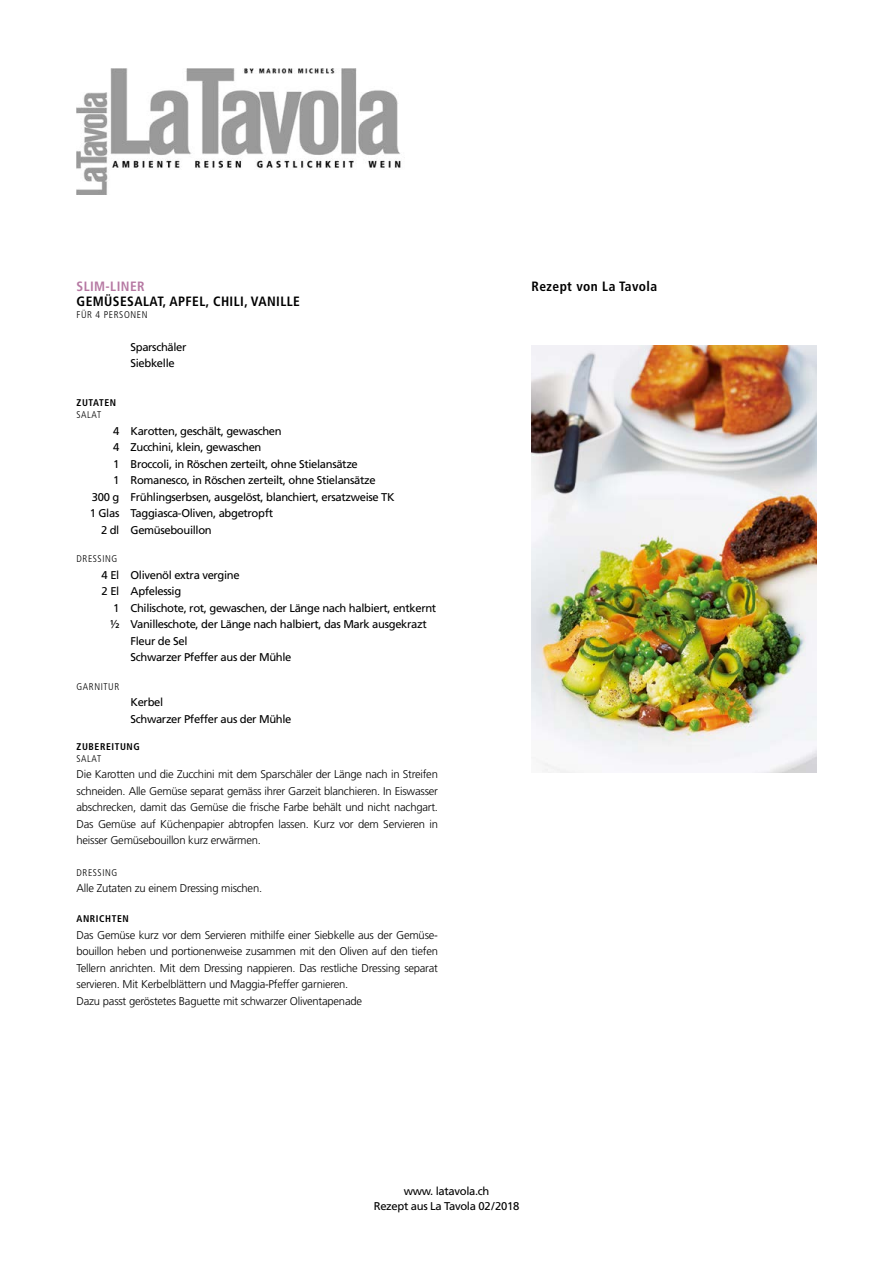
<style>
.page{position:relative;width:893px;height:1263px;background:#fff}
.page>*{position:absolute;margin:0;border:0;box-sizing:border-box;transform-origin:0 0}
.t1{font:700 condensed 13.5px "Frutiger LT Std";letter-spacing:.03em;color:#000}
.t2{font:700 condensed 13.5px "Frutiger LT Std";letter-spacing:.03em;color:#b679a3}
.t3{font:300 11.25px/16.5px "Frutiger LT Std";letter-spacing:-.02em;color:#000;text-align:justify}
.t4{font:11.25px/16.5px "Frutiger LT Std";letter-spacing:-.03em;color:#000}
.t5{font:300 condensed 9.75px "Frutiger LT Std";letter-spacing:.06em;color:#000}
.t6{font:700 condensed 9.75px "Frutiger LT Std";letter-spacing:.06em;color:#000}
</style>
<div class="page">
<img style="left:77px;top:68px;width:324px;height:127px">
<img style="left:531px;top:345px;width:285px;height:427px">
<p class="t2" style="left:77px;top:278px;width:70px">SLIM-LINER</p>
<p class="t1" style="left:77px;top:293px;width:225px">GEMÜSESALAT, APFEL, CHILI, VANILLE</p>
<p class="t5" style="left:77px;top:309px;width:72px">FÜR 4 PERSONEN</p>
<p class="t4" style="left:131px;top:339px;width:58px">Sparschäler<br>Siebkelle</p>
<p class="t6" style="left:77px;top:397px;width:41px">ZUTATEN</p>
<p class="t5" style="left:77px;top:409px;width:26px">SALAT</p>
<p class="t4" style="left:113px;top:422px;width:170px">4 Karotten, geschält, gewaschen</p>
<p class="t4" style="left:113px;top:439px;width:150px">4 Zucchini, klein, gewaschen</p>
<p class="t4" style="left:113px;top:455px;width:246px">1 Broccoli, in Röschen zerteilt, ohne Stielansätze</p>
<p class="t4" style="left:113px;top:472px;width:264px">1 Romanesco, in Röschen zerteilt, ohne Stielansätze</p>
<p class="t4" style="left:92px;top:488px;width:304px">300 g Frühlingserbsen, ausgelöst, blanchiert, ersatzweise TK</p>
<p class="t4" style="left:90px;top:505px;width:185px">1 Glas Taggiasca-Oliven, abgetropft</p>
<p class="t4" style="left:101px;top:521px;width:112px">2 dl Gemüsebouillon</p>
<p class="t5" style="left:77px;top:553px;width:42px">DRESSING</p>
<p class="t4" style="left:102px;top:566px;width:140px">4 El Olivenöl extra vergine<br>2 El Apfelessig</p>
<p class="t4" style="left:113px;top:599px;width:325px">1 Chilischote, rot, gewaschen, der Länge nach halbiert, entkernt</p>
<p class="t4" style="left:110px;top:616px;width:318px">½ Vanilleschote, der Länge nach halbiert, das Mark ausgekrazt</p>
<p class="t4" style="left:131px;top:632px;width:58px">Fleur de Sel</p>
<p class="t4" style="left:131px;top:649px;width:162px">Schwarzer Pfeffer aus der Mühle</p>
<p class="t5" style="left:77px;top:681px;width:44px">GARNITUR</p>
<p class="t4" style="left:131px;top:694px;width:162px">Kerbel<br>Schwarzer Pfeffer aus der Mühle</p>
<p class="t6" style="left:77px;top:740px;width:65px">ZUBEREITUNG</p>
<p class="t5" style="left:77px;top:753px;width:26px">SALAT</p>
<p class="t3" style="left:77px;top:766px;width:363px">Die Karotten und die Zucchini mit dem Sparschäler der Länge nach in Streifen schneiden. Alle Gemüse separat gemäss ihrer Garzeit blanchieren. In Eiswasser abschrecken, damit das Gemüse die frische Farbe behält und nicht nachgart.<br>Das Gemüse auf Küchenpapier abtropfen lassen. Kurz vor dem Servieren in heisser Gemüsebouillon kurz erwärmen.</p>
<p class="t5" style="left:77px;top:867px;width:42px">DRESSING</p>
<p class="t3" style="left:77px;top:880px;width:187px">Alle Zutaten zu einem Dressing mischen.</p>
<p class="t6" style="left:77px;top:913px;width:54px">ANRICHTEN</p>
<p class="t3" style="left:77px;top:927px;width:363px;text-align:left">Das Gemüse kurz vor dem Servieren mithilfe einer Siebkelle aus der Gemüse&shy;bouillon heben und portionenweise zusammen mit den Oliven auf den tiefen Tellern anrichten. Mit dem Dressing nappieren. Das restliche Dressing separat servieren. Mit Kerbelblättern und Maggia-Pfeffer garnieren.<br>Dazu passt geröstetes Baguette mit schwarzer Oliventapenade</p>
<p class="t1" style="left:531px;top:278px;width:127px">Rezept von La Tavola</p>
<p class="t4" style="left:374px;top:1183px;width:147px;line-height:15px;text-align:center">www. latavola.ch<br>Rezept aus La Tavola 02/2018</p>
</div>
